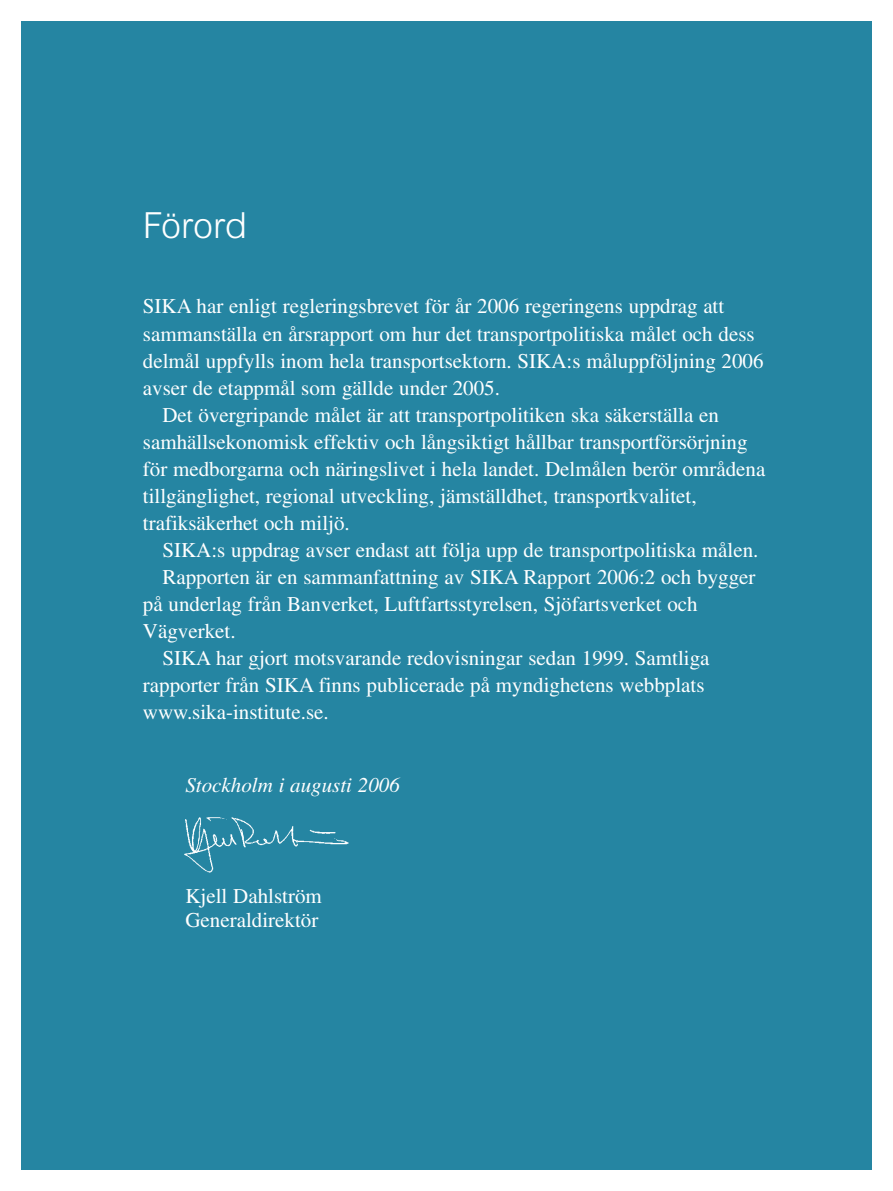
<style>
.page{position:relative;width:893px;height:1191px;background:#fff}
.page>*{position:absolute;margin:0;border:0;box-sizing:border-box;transform-origin:0 0}
.t1{font:300 36px "Arial";color:#fff}
.t2{font:21px/24px "Times";color:#fff}
.t3{font:italic 21px "Times";color:#fff}
</style>
<div class="page">
<div style="left:21px;top:21px;width:851px;height:1148px;background:#2585a2"></div>
<img style="left:184px;top:817px;width:165px;height:56px">
<h1 class="t1" style="left:143px;top:212px;width:106px">Förord</h1>
<p class="t2" style="left:143px;top:296px;width:583px">SIKA har enligt regleringsbrevet för år 2006 regeringens uppdrag att</p>
<p class="t2" style="left:143px;top:323px;width:613px">sammanställa en årsrapport om hur det transportpolitiska målet och dess</p>
<p class="t2" style="left:143px;top:350px;width:622px">delmål uppfylls inom hela transportsektorn. SIKA:s måluppföljning 2006</p>
<p class="t2" style="left:143px;top:377px;width:359px">avser de etappmål som gällde under 2005.</p>
<p class="t2" style="left:162px;top:404px;width:558px">Det övergripande målet är att transportpolitiken ska säkerställa en</p>
<p class="t2" style="left:143px;top:431px;width:606px">samhällsekonomisk effektiv och långsiktigt hållbar transportförsörjning</p>
<p class="t2" style="left:143px;top:458px;width:624px">för medborgarna och näringslivet i hela landet. Delmålen berör områdena</p>
<p class="t2" style="left:143px;top:485px;width:555px">tillgänglighet, regional utveckling, jämställdhet, transportkvalitet,</p>
<p class="t2" style="left:143px;top:512px;width:208px">trafiksäkerhet och miljö.</p>
<p class="t2" style="left:162px;top:539px;width:598px">SIKA:s uppdrag avser endast att följa upp de transportpolitiska målen.</p>
<p class="t2" style="left:162px;top:566px;width:595px">Rapporten är en sammanfattning av SIKA Rapport 2006:2 och bygger</p>
<p class="t2" style="left:143px;top:593px;width:556px">på underlag från Banverket, Luftfartsstyrelsen, Sjöfartsverket och</p>
<p class="t2" style="left:143px;top:620px;width:94px">Vägverket.</p>
<p class="t2" style="left:162px;top:647px;width:549px">SIKA har gjort motsvarande redovisningar sedan 1999. Samtliga</p>
<p class="t2" style="left:143px;top:674px;width:563px">rapporter från SIKA finns publicerade på myndighetens webbplats</p>
<p class="t2" style="left:143px;top:701px;width:187px">www.sika-institute.se.</p>
<p class="t3" style="left:185px;top:777px;width:216px">Stockholm i augusti 2006</p>
<p class="t2" style="left:185px;top:886px;width:138px">Kjell Dahlström<br>Generaldirektör</p>
</div>
